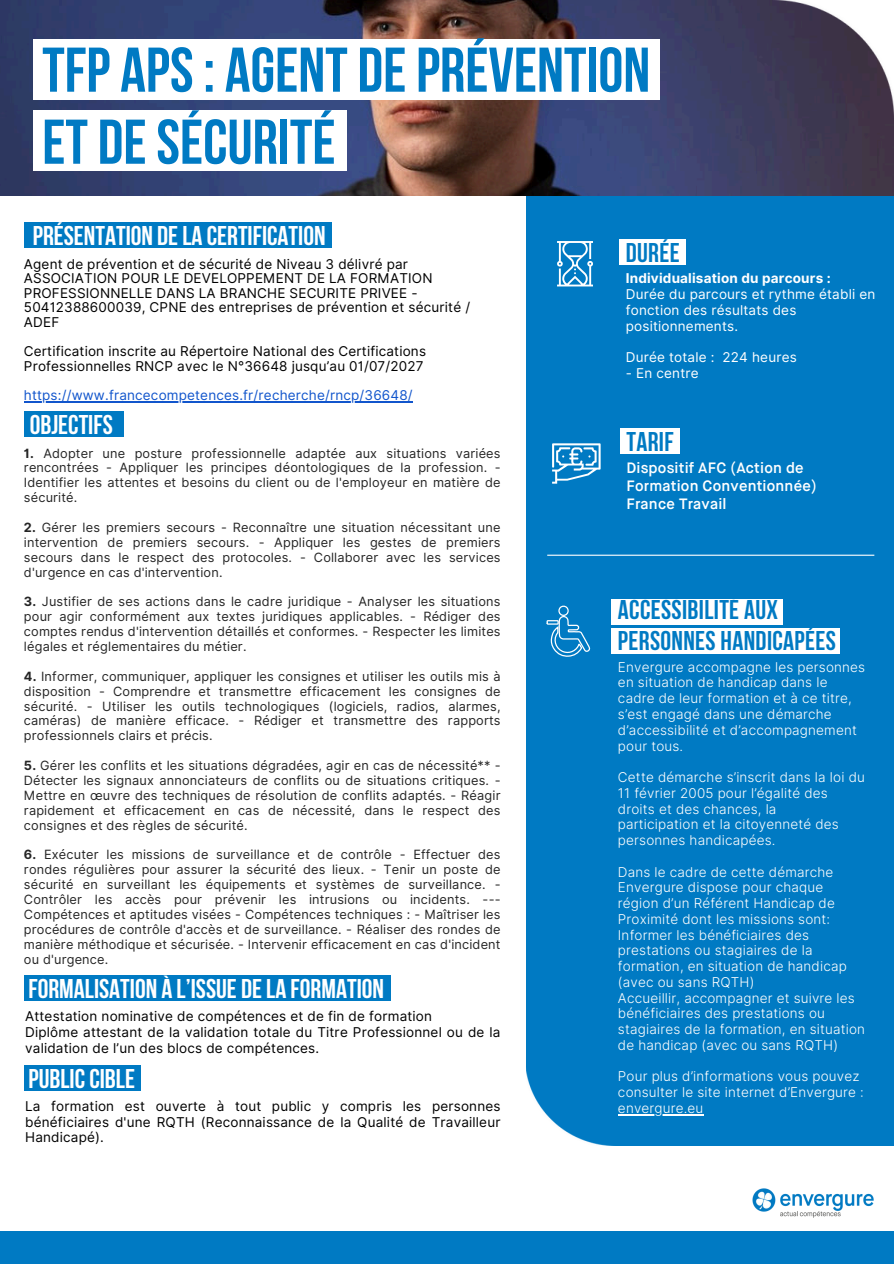
<style>
.page{position:relative;width:894px;height:1264px;background:#fff}
.page>*{position:absolute;margin:0;border:0;box-sizing:border-box;transform-origin:0 0}
.t1{font:700 63px/72px "Bebas Neue";color:#007ac3}
.t2{font:700 27px "Bebas Neue";color:#fff}
.t3{font:700 27px/31.5px "Bebas Neue";letter-spacing:.015em;color:#007ac3}
.t4{font:600 15px/18px "Maison Neue";letter-spacing:.015em;color:#fff}
.t5{font:300 13.5px/15.8px "Inter";letter-spacing:.015em;color:#fff}
.t6{font:13.5px/14.7px "Inter";letter-spacing:.01em;color:#000}
.t7{font:13.5px/15.8px "Inter";letter-spacing:.015em;color:#fff}
.t8{font:13.5px "Inter";letter-spacing:.01em;color:#15c}
.t9{font:700 13.5px "Inter";letter-spacing:.015em;color:#fff}
.t10{font:12.75px/14.9px "Inter";letter-spacing:.015em;color:#252525;text-align:justify}
.s1{font-weight:700}
</style>
<div class="page">
<div style="left:525px;top:195px;width:368px;height:950px;background:#007ac3"></div>
<img style="left:0;top:0;width:893px;height:196px">
<div style="left:24px;top:412px;width:100px;height:25px;background:#007ac3"></div>
<div style="left:0;top:1230px;width:893px;height:33px;background:#007ac3"></div>
<img style="left:525px;top:1057px;width:79px;height:88px">
<div style="left:33px;top:39px;width:627px;height:60px;background:#fff"></div>
<div style="left:619px;top:239px;width:67px;height:25px;background:#fff"></div>
<svg style="left:557px;top:241px;width:36px;height:45px"></svg>
<div style="left:33px;top:111px;width:313px;height:60px;background:#fff"></div>
<hr style="left:547px;top:554px;width:327px;height:2px;background:#fff">
<img style="left:773px;top:0;width:120px;height:117px">
<div style="left:611px;top:599px;width:171px;height:25px;background:#fff"></div>
<div style="left:611px;top:628px;width:228px;height:25px;background:#fff"></div>
<svg style="left:550px;top:615px;width:41px;height:42px"></svg>
<div style="left:558px;top:605px;width:10px;height:11px;border:1px solid #fff;border-radius:50%"></div>
<div style="left:546px;top:620px;width:12px;height:4px;border:1px solid #fff"></div>
<hr style="left:617px;top:1114px;width:86px;height:1px;background:#fff">
<hr style="left:24px;top:401px;width:388px;height:1px;background:#15c">
<div style="left:24px;top:223px;width:308px;height:25px;background:#007ac3"></div>
<div style="left:619px;top:429px;width:60px;height:25px;background:#fff"></div>
<svg style="left:552px;top:443px;width:48px;height:40px"></svg>
<div style="left:24px;top:1065px;width:116px;height:25px;background:#007ac3"></div>
<div style="left:24px;top:975px;width:366px;height:25px;background:#007ac3"></div>
<img style="left:752px;top:1188px;width:122px;height:30px">
<h1 class="t1" style="left:42px;top:33px;width:609px">TFP APS : AGENT DE PRÉVENTION<br>ET DE SÉCURITÉ</h1>
<h2 class="t2" style="left:33px;top:221px;width:294px">PRÉSENTATION DE LA CERTIFICATION</h2>
<p class="t6" style="left:24px;top:256px;width:447px">Agent de prévention et de sécurité de Niveau 3 délivré par ASSOCIATION POUR LE DEVELOPPEMENT DE LA FORMATION PROFESSIONNELLE DANS LA BRANCHE SECURITE PRIVEE - 50412388600039, CPNE des entreprises de prévention et sécurité / ADEF</p>
<p class="t6" style="left:24px;top:344px;width:403px">Certification inscrite au Répertoire National des Certifications<br>Professionnelles RNCP avec le N°36648 jusqu’au 01/07/2027</p>
<p class="t8" style="left:24px;top:385px;width:390px">https://www.francecompetences.fr/recherche/rncp/36648/</p>
<h2 class="t2" style="left:30px;top:410px;width:85px">OBJECTIFS</h2>
<p class="t10" style="left:24px;top:445px;width:478px"><span class="s1">1.</span> Adopter une posture professionnelle adaptée aux situations variées rencontrées - Appliquer les principes déontologiques de la profession. - Identifier les attentes et besoins du client ou de l'employeur en matière de sécurité.</p>
<p class="t10" style="left:24px;top:520px;width:478px"><span class="s1">2.</span> Gérer les premiers secours - Reconnaître une situation nécessitant une intervention de premiers secours. - Appliquer les gestes de premiers secours dans le respect des protocoles. - Collaborer avec les services d'urgence en cas d'intervention.</p>
<p class="t10" style="left:24px;top:594px;width:478px"><span class="s1">3.</span> Justifier de ses actions dans le cadre juridique - Analyser les situations pour agir conformément aux textes juridiques applicables. - Rédiger des comptes rendus d'intervention détaillés et conformes. - Respecter les limites légales et réglementaires du métier.</p>
<p class="t10" style="left:24px;top:669px;width:478px"><span class="s1">4.</span> Informer, communiquer, appliquer les consignes et utiliser les outils mis à disposition - Comprendre et transmettre efficacement les consignes de sécurité. - Utiliser les outils technologiques (logiciels, radios, alarmes, caméras) de manière efficace. - Rédiger et transmettre des rapports professionnels clairs et précis.</p>
<p class="t10" style="left:24px;top:758px;width:478px"><span class="s1">5.</span> Gérer les conflits et les situations dégradées, agir en cas de nécessité** - Détecter les signaux annonciateurs de conflits ou de situations critiques. - Mettre en œuvre des techniques de résolution de conflits adaptés. - Réagir rapidement et efficacement en cas de nécessité, dans le respect des consignes et des règles de sécurité.</p>
<p class="t10" style="left:24px;top:847px;width:478px"><span class="s1">6.</span> Exécuter les missions de surveillance et de contrôle - Effectuer des rondes régulières pour assurer la sécurité des lieux. - Tenir un poste de sécurité en surveillant les équipements et systèmes de surveillance. - Contrôler les accès pour prévenir les intrusions ou incidents. --- Compétences et aptitudes visées - Compétences techniques : - Maîtriser les procédures de contrôle d'accès et de surveillance. - Réaliser des rondes de manière méthodique et sécurisée. - Intervenir efficacement en cas d'incident ou d'urgence.</p>
<h2 class="t2" style="left:28px;top:974px;width:357px">FORMALISATION À L’ISSUE DE LA FORMATION</h2>
<p class="t6" style="left:25px;top:1008px;width:477px;line-height:15.8px">Attestation nominative de compétences et de fin de formation<br>Diplôme attestant de la validation totale du Titre Professionnel ou de la validation de l’un des blocs de compétences.</p>
<h2 class="t2" style="left:28px;top:1063px;width:108px">PUBLIC CIBLE</h2>
<p class="t6" style="left:25px;top:1098px;width:477px;line-height:15.8px;text-align:justify">La formation est ouverte à tout public y compris les personnes bénéficiaires d'une RQTH (Reconnaissance de la Qualité de Travailleur Handicapé).</p>
<h2 class="t3" style="left:625px;top:236px;width:55px">DURÉE</h2>
<p class="t9" style="left:625px;top:268px;width:206px">Individualisation du parcours :</p>
<p class="t7" style="left:625px;top:286px;width:251px">Durée du parcours et rythme établi en fonction des résultats des positionnements.</p>
<p class="t7" style="left:625px;top:349px;width:172px">Durée totale : 224 heures</p>
<p class="t7" style="left:625px;top:365px;width:74px">- En centre</p>
<h2 class="t3" style="left:626px;top:426px;width:49px">TARIF</h2>
<p class="t4" style="left:626px;top:458px;width:192px">Dispositif AFC (Action de<br>Formation Conventionnée)<br>France Travail</p>
<h2 class="t3" style="left:617px;top:593px;width:219px">ACCESSIBILITÉ AUX<br>PERSONNES HANDICAPÉES</h2>
<p class="t5" style="left:617px;top:658px;width:248px">Envergure accompagne les personnes en situation de handicap dans le cadre de leur formation et à ce titre, s’est engagé dans une démarche d’accessibilité et d’accompagnement pour tous.</p>
<p class="t5" style="left:617px;top:769px;width:248px">Cette démarche s’inscrit dans la loi du<br>11 février 2005 pour l’égalité des droits et des chances, la<br>participation et la citoyenneté des personnes handicapées.</p>
<p class="t5" style="left:617px;top:863px;width:248px">Dans le cadre de cette démarche<br>Envergure dispose pour chaque région d’un Référent Handicap de<br>Proximité dont les missions sont:<br>Informer les bénéficiaires des prestations ou stagiaires de la formation, en situation de handicap (avec ou sans RQTH)<br>Accueillir, accompagner et suivre les bénéficiaires des prestations ou stagiaires de la formation, en situation de handicap (avec ou sans RQTH)</p>
<p class="t5" style="left:617px;top:1068px;width:247px">Pour plus d’informations vous pouvez consulter le site internet d’Envergure : envergure.eu</p>
</div>
